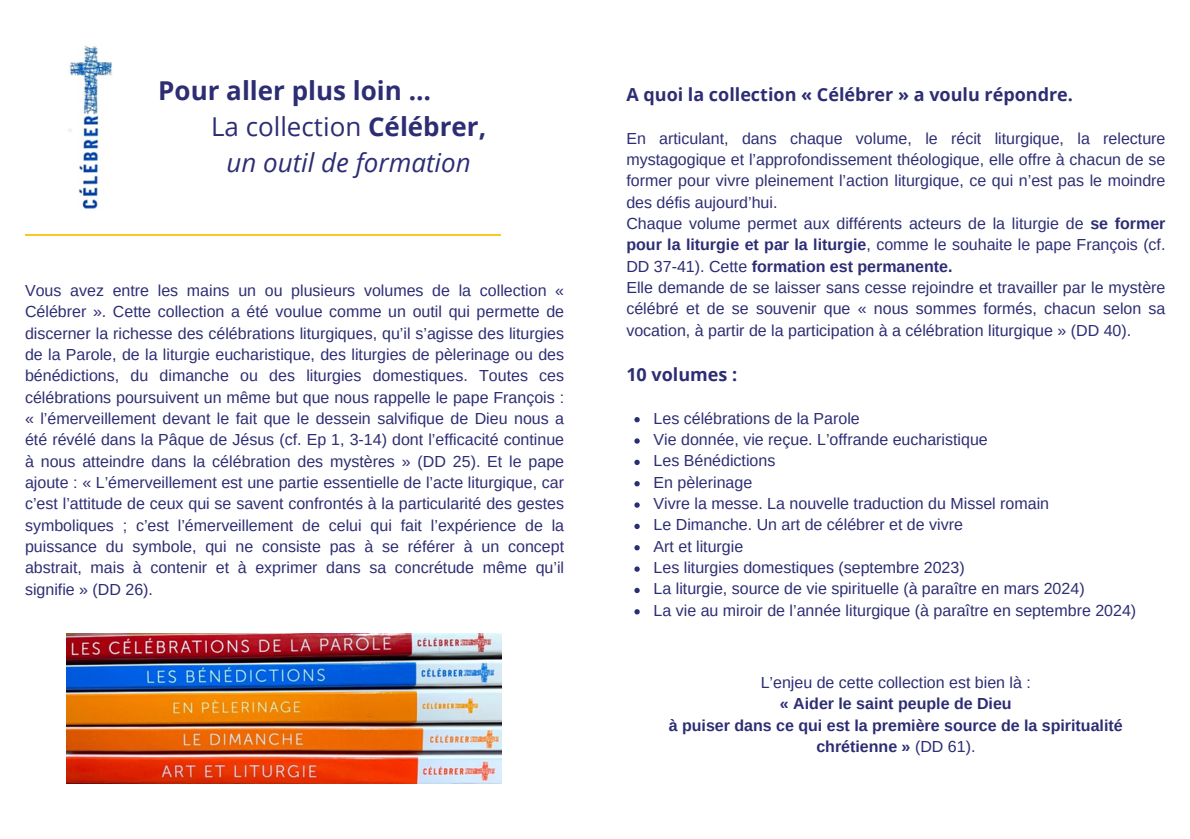
<style>
.page{position:relative;width:1190px;height:839px;background:#fff}
.page>*{position:absolute;margin:0;border:0;box-sizing:border-box;transform-origin:0 0}
.t1{font:26px "Open Sans";color:#2d2d74}
.t2{font:700 26px "Open Sans";color:#2d2d74}
.t3{font:italic 26px "Open Sans";color:#2d2d74}
.t4{font:700 18px "Open Sans";color:#2d2d74}
.t5{font:16px/21.4px "Arimo";color:#2d2d74;text-align:justify}
.t6{font:700 16px/21.4px "Arimo";color:#2d2d74;text-align:center}
.s1{font-weight:700}
.s2{font-weight:400}
</style>
<div class="page">
<hr style="left:26px;top:234px;width:475px;height:1px;background:#fbc721">
<img style="left:69px;top:46px;width:43px;height:163px">
<img style="left:66px;top:634px;width:435px;height:150px">
<svg style="left:634px;top:417px;width:6px;height:5px"></svg>
<svg style="left:634px;top:438px;width:6px;height:5px"></svg>
<svg style="left:634px;top:459px;width:6px;height:6px"></svg>
<svg style="left:634px;top:481px;width:6px;height:5px"></svg>
<svg style="left:634px;top:502px;width:6px;height:5px"></svg>
<svg style="left:634px;top:523px;width:6px;height:6px"></svg>
<svg style="left:634px;top:545px;width:6px;height:5px"></svg>
<svg style="left:634px;top:566px;width:6px;height:5px"></svg>
<svg style="left:634px;top:587px;width:6px;height:6px"></svg>
<svg style="left:634px;top:609px;width:6px;height:5px"></svg>
<p class="t2" style="left:158px;top:72px;width:274px">Pour aller plus loin …</p>
<p class="t1" style="left:211px;top:108px;width:277px">La collection <span class="s1">Célébrer,</span></p>
<p class="t3" style="left:227px;top:144px;width:246px">un outil de formation</p>
<p class="t5" style="left:25px;top:280px;width:541px">Vous avez entre les mains un ou plusieurs volumes de la collection « Célébrer ». Cette collection a été voulue comme un outil qui permette de discerner la richesse des célébrations liturgiques, qu’il s’agisse des liturgies de la Parole, de la liturgie eucharistique, des liturgies de pèlerinage ou des bénédictions, du dimanche ou des liturgies domestiques. Toutes ces célébrations poursuivent un même but que nous rappelle le pape François : « l’émerveillement devant le fait que le dessein salvifique de Dieu nous a été révélé dans la Pâque de Jésus (cf. Ep 1, 3-14) dont l’efficacité continue à nous atteindre dans la célébration des mystères » (DD 25). Et le pape ajoute : « L’émerveillement est une partie essentielle de l’acte liturgique, car c’est l’attitude de ceux qui se savent confrontés à la particularité des gestes symboliques ; c’est l’émerveillement de celui qui fait l’expérience de la puissance du symbole, qui ne consiste pas à se référer à un concept abstrait, mais à contenir et à exprimer dans sa concrétude même qu’il signifie » (DD 26).</p>
<p class="t4" style="left:626px;top:82px;width:448px">A quoi la collection « Célébrer » a voulu répondre.</p>
<p class="t5" style="left:626px;top:127px;width:541px">En articulant, dans chaque volume, le récit liturgique, la relecture mystagogique et l’approfondissement théologique, elle offre à chacun de se former pour vivre pleinement l’action liturgique, ce qui n’est pas le moindre des défis aujourd’hui.</p>
<p class="t5" style="left:626px;top:213px;width:541px">Chaque volume permet aux différents acteurs de la liturgie de <span class="s1">se former pour la liturgie et par la liturgie</span>, comme le souhaite le pape François (cf.<br>DD 37-41). Cette <span class="s1">formation est permanente.</span></p>
<p class="t5" style="left:626px;top:277px;width:541px">Elle demande de se laisser sans cesse rejoindre et travailler par le mystère célébré et de se souvenir que « nous sommes formés, chacun selon sa vocation, à partir de la participation à a célébration liturgique » (DD 40).</p>
<p class="t4" style="left:626px;top:362px;width:112px">10 volumes :</p>
<p class="t5" style="left:654px;top:407px;width:208px">Les célébrations de la Parole</p>
<p class="t5" style="left:654px;top:429px;width:336px">Vie donnée, vie reçue. L’offrande eucharistique</p>
<p class="t5" style="left:654px;top:450px;width:123px">Les Bénédictions</p>
<p class="t5" style="left:654px;top:471px;width:100px">En pèlerinage</p>
<p class="t5" style="left:654px;top:493px;width:397px">Vivre la messe. La nouvelle traduction du Missel romain</p>
<p class="t5" style="left:654px;top:514px;width:311px">Le Dimanche. Un art de célébrer et de vivre</p>
<p class="t5" style="left:654px;top:535px;width:91px">Art et liturgie</p>
<p class="t5" style="left:654px;top:557px;width:313px">Les liturgies domestiques (septembre 2023)</p>
<p class="t5" style="left:654px;top:578px;width:433px">La liturgie, source de vie spirituelle (à paraître en mars 2024)</p>
<p class="t5" style="left:654px;top:599px;width:484px">La vie au miroir de l’année liturgique (à paraître en septembre 2024)</p>
<p class="t5" style="left:761px;top:671px;width:272px">L’enjeu de cette collection est bien là :</p>
<p class="t6" style="left:780px;top:693px;width:233px">« Aider le saint peuple de Dieu</p>
<p class="t6" style="left:669px;top:714px;width:455px">à puiser dans ce qui est la première source de la spiritualité chrétienne » <span class="s2">(DD 61).</span></p>
</div>
